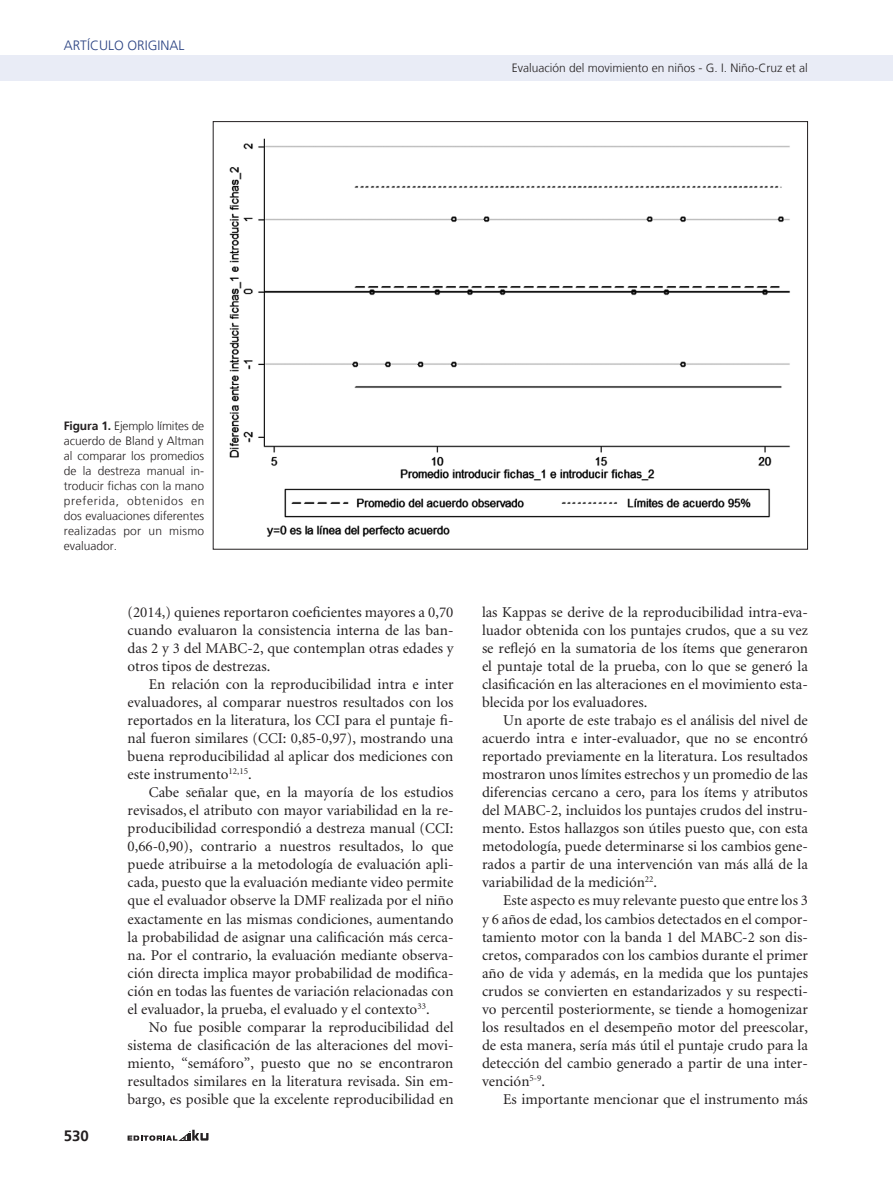
<style>
.page{position:relative;width:893px;height:1191px;background:#fff}
.page>*{position:absolute;margin:0;border:0;box-sizing:border-box;transform-origin:0 0}
._1-texto{font:15px/18px "Minion";color:#231f20;text-align:justify}
.t1{font:700 15px "Frutiger LT";color:#231f20}
.t2{font:300 13.5px "Frutiger LT";color:#2a4282}
._7-tabla{font:300 12px/15px "Frutiger LT";color:#231f20;text-align:justify}
._3-datos_autores-doi{font:300 12px "Frutiger LT";color:#231f20}
.s1{font-weight:700}
</style>
<div class="page">
<div style="left:0;top:55px;width:893px;height:26px;background:#e9ecf6"></div>
<svg style="left:128px;top:1129px;width:81px;height:11px"></svg>
<img style="left:229px;top:138px;width:561px;height:399px">
<p class="t2" style="left:64px;top:38px;width:18px">Artículo</p>
<p class="t2" style="left:128px;top:38px;width:18px">Original</p>
<p class="_3-datos_autores-doi" style="left:512px;top:61px;width:298px">Evaluación del movimiento en niños - G. I. Niño-Cruz et al</p>
<p class="_7-tabla" style="left:64px;top:418px;width:142px"><span class="s1">Figura 1.</span> Ejemplo límites de acuerdo de Bland y Altman al comparar los promedios de la destreza manual in&shy;troducir fichas con la mano preferida, obtenidos en dos evaluaciones diferentes realizadas por un mismo evaluador.</p>
<p class="t1" style="left:64px;top:1126px;width:27px">530</p>
<p class="_1-texto" style="left:128px;top:604px;width:327px">(2014,) quienes reportaron coeficientes mayores a 0,70 cuando evaluaron la consistencia interna de las ban&shy;das 2 y 3 del MABC-2, que contemplan otras edades y otros tipos de destrezas.</p>
<p class="_1-texto" style="left:128px;top:676px;width:327px;text-indent:21px">En relación con la reproducibilidad intra e inter evaluadores, al comparar nuestros resultados con los reportados en la literatura, los CCI para el puntaje fi&shy;nal fueron similares (CCI: 0,85-0,97), mostrando una buena reproducibilidad al aplicar dos mediciones con este instrumento<sup>12,15</sup>.</p>
<p class="_1-texto" style="left:128px;top:784px;width:327px;text-indent:21px">Cabe señalar que, en la mayoría de los estudios revisados, el atributo con mayor variabilidad en la re&shy;producibilidad correspondió a destreza manual (CCI:<br>0,66-0,90), contrario a nuestros resultados, lo que puede atribuirse a la metodología de evaluación apli&shy;cada, puesto que la evaluación mediante video permite que el evaluador observe la DMF realizada por el niño exactamente en las mismas condiciones, aumentando la probabilidad de asignar una calificación más cerca&shy;na. Por el contrario, la evaluación mediante observa&shy;ción directa implica mayor probabilidad de modifica&shy;ción en todas las fuentes de variación relacionadas con el evaluador, la prueba, el evaluado y el contexto<sup>33</sup>.</p>
<p class="_1-texto" style="left:128px;top:1018px;width:327px;text-indent:21px">No fue posible comparar la reproducibilidad del sistema de clasificación de las alteraciones del movi&shy;miento, “semáforo”, puesto que no se encontraron resultados similares en la literatura revisada. Sin em&shy;bargo, es posible que la excelente reproducibilidad en</p>
<p class="_1-texto" style="left:482px;top:604px;width:327px">las Kappas se derive de la reproducibilidad intra-eva&shy;luador obtenida con los puntajes crudos, que a su vez se reflejó en la sumatoria de los ítems que generaron el puntaje total de la prueba, con lo que se generó la clasificación en las alteraciones en el movimiento esta&shy;blecida por los evaluadores.</p>
<p class="_1-texto" style="left:482px;top:712px;width:327px;text-indent:21px">Un aporte de este trabajo es el análisis del nivel de acuerdo intra e inter-evaluador, que no se encontró reportado previamente en la literatura. Los resultados mostraron unos límites estrechos y un promedio de las diferencias cercano a cero, para los ítems y atributos del MABC-2, incluidos los puntajes crudos del instru&shy;mento. Estos hallazgos son útiles puesto que, con esta metodología, puede determinarse si los cambios gene&shy;rados a partir de una intervención van más allá de la variabilidad de la medición<sup>22</sup>.</p>
<p class="_1-texto" style="left:482px;top:892px;width:327px;text-indent:21px">Este aspecto es muy relevante puesto que entre los 3 y 6 años de edad, los cambios detectados en el compor&shy;tamiento motor con la banda 1 del MABC-2 son dis&shy;cretos, comparados con los cambios durante el primer año de vida y además, en la medida que los puntajes crudos se convierten en estandarizados y su respecti&shy;vo percentil posteriormente, se tiende a homogenizar los resultados en el desempeño motor del preescolar, de esta manera, sería más útil el puntaje crudo para la detección del cambio generado a partir de una inter&shy;vención<sup>5-9</sup>.</p>
<p class="_1-texto" style="left:503px;top:1090px;width:306px">Es importante mencionar que el instrumento más</p>
</div>
